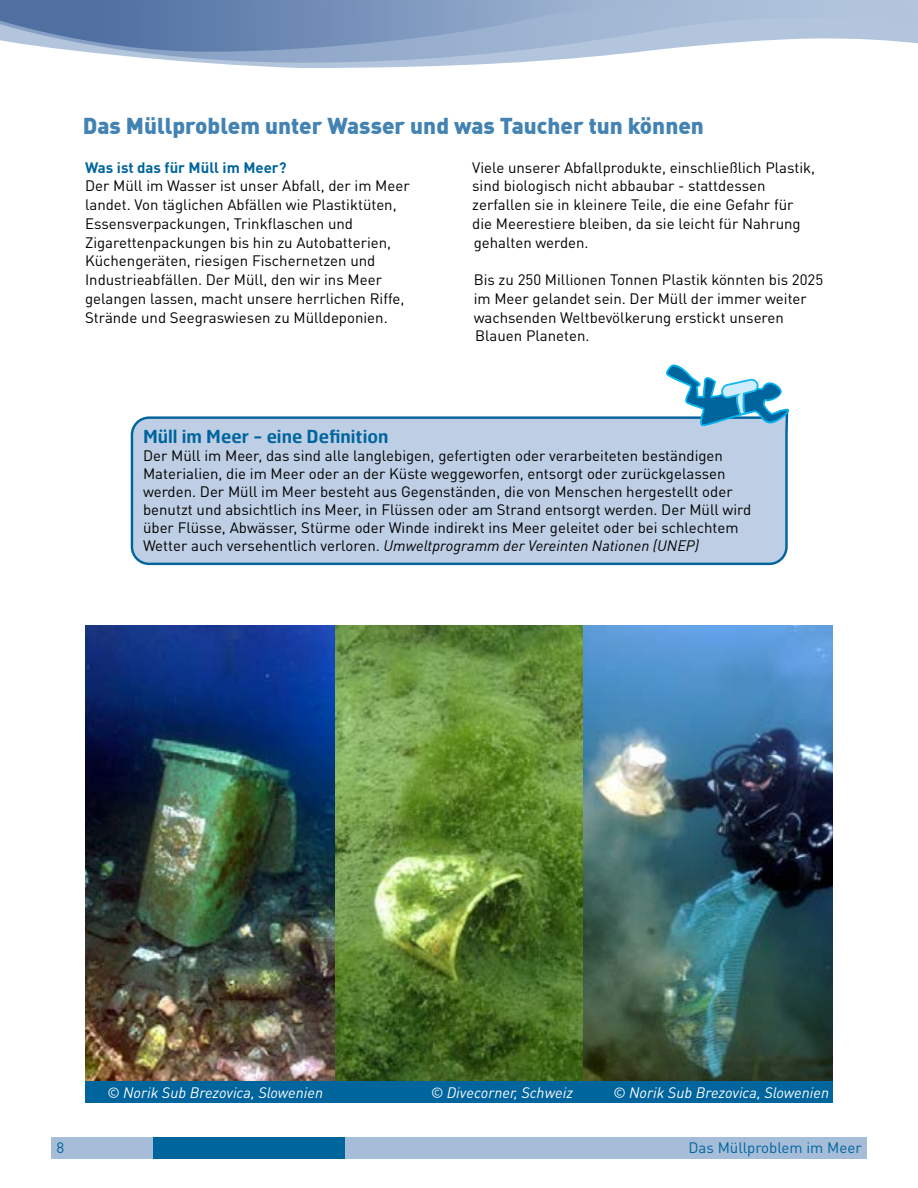
<style>
.page{position:relative;width:918px;height:1188px;background:#fff}
.page>*{position:absolute;margin:0;border:0;box-sizing:border-box;transform-origin:0 0}
.t1{font:900 22.5px "DIN Offc";color:#4383b3}
.t2{font:600 18px "Hermes FB";color:#00649d}
.t3{font:15px/18.8px "DINOT";color:#000}
.t4{font:italic 15px "DINOT";color:#fff}
.t5{font:700 15px "DINOT";color:#00649d}
.t6{font:15px "DINOT";color:#00649d}
.s1{font-style:italic}
</style>
<div class="page">
<div style="left:51px;top:1137px;width:816px;height:21px;background:#a5bdd8"></div>
<div style="left:153px;top:1137px;width:191px;height:21px;background:#00649d"></div>
<svg style="left:223px;top:64px;width:261px;height:4px"></svg>
<svg style="left:87px;top:0;width:831px;height:64px;fill:#b2c5dd"></svg>
<svg style="left:0;top:0;width:709px;height:52px;background:#829bc0"></svg>
<img style="left:334px;top:625px;width:250px;height:457px">
<img style="left:85px;top:625px;width:249px;height:457px">
<img style="left:584px;top:625px;width:249px;height:457px">
<div style="left:85px;top:1082px;width:748px;height:21px;background:#00649d"></div>
<div style="left:131px;top:416px;width:657px;height:149px;background:#becfe5"></div>
<svg style="left:665px;top:364px;width:125px;height:63px"></svg>
<h1 class="t1" style="left:83px;top:111px;width:623px">Das Müllproblem unter Wasser und was Taucher tun können</h1>
<p class="t5" style="left:85px;top:157px;width:203px">Was ist das für Müll im Meer?</p>
<p class="t3" style="left:85px;top:176px;width:326px">Der Müll im Wasser ist unser Abfall, der im Meer landet. Von täglichen Abfällen wie Plastiktüten, Essensverpackungen, Trinkflaschen und Zigarettenpackungen bis hin zu Autobatterien, Küchengeräten, riesigen Fischernetzen und Industrieabfällen. Der Müll, den wir ins Meer gelangen lassen, macht unsere herrlichen Riffe, Strände und Seegraswiesen zu Mülldeponien.</p>
<p class="t3" style="left:472px;top:158px;width:345px">Viele unserer Abfallprodukte, einschließlich Plastik, sind biologisch nicht abbaubar - stattdessen zerfallen sie in kleinere Teile, die eine Gefahr für die Meerestiere bleiben, da sie leicht für Nahrung gehalten werden.</p>
<p class="t3" style="left:474px;top:270px;width:351px">Bis zu 250 Millionen Tonnen Plastik könnten bis 2025 im Meer gelandet sein. Der Müll der immer weiter wachsenden Weltbevölkerung erstickt unseren Blauen Planeten.</p>
<p class="t2" style="left:143px;top:425px;width:247px">Müll im Meer - eine Definition</p>
<p class="t3" style="left:143px;top:446px;width:610px;line-height:18px">Der Müll im Meer, das sind alle langlebigen, gefertigten oder verarbeiteten beständigen Materialien, die im Meer oder an der Küste weggeworfen, entsorgt oder zurückgelassen werden. Der Müll im Meer besteht aus Gegenständen, die von Menschen hergestellt oder benutzt und absichtlich ins Meer, in Flüssen oder am Strand entsorgt werden. Der Müll wird über Flüsse, Abwässer, Stürme oder Winde indirekt ins Meer geleitet oder bei schlechtem Wetter auch versehentlich verloren. <span class="s1">Umweltprogramm der Vereinten Nationen (UNEP)</span></p>
<p class="t4" style="left:107px;top:1083px;width:218px">© Norik Sub Brezovica, Slowenien</p>
<p class="t4" style="left:431px;top:1083px;width:144px">© Divecorner, Schweiz</p>
<p class="t4" style="left:613px;top:1083px;width:218px">© Norik Sub Brezovica, Slowenien</p>
<p class="t6" style="left:56px;top:1139px;width:9px">8</p>
<p class="t6" style="left:689px;top:1139px;width:175px">Das Müllproblem im Meer</p>
</div>
